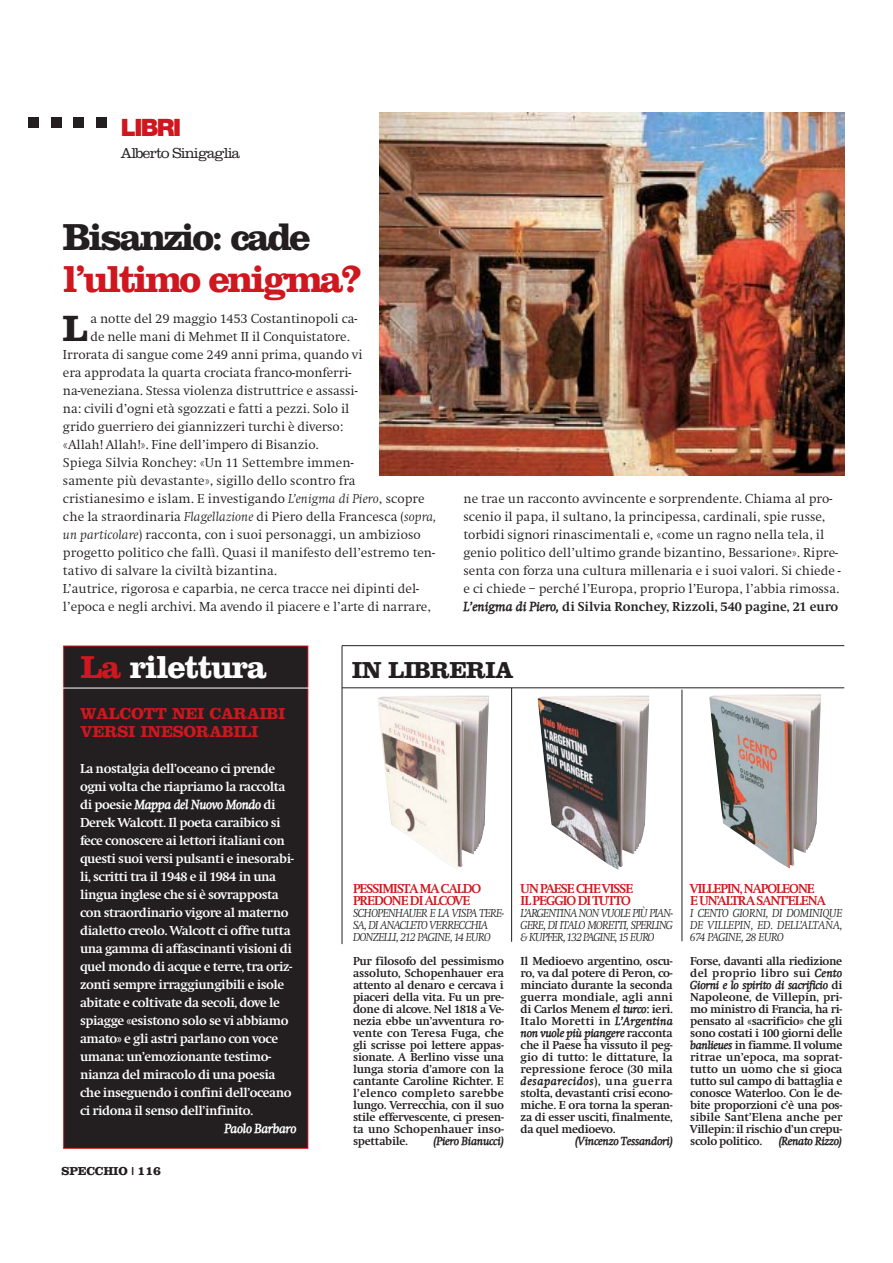
<style>
.page{position:relative;width:893px;height:1263px;background:#fff}
.page>*{position:absolute;margin:0;border:0;box-sizing:border-box;transform-origin:0 0}
.t1{font:102px "Helvetica";color:#231f20}
.t2{font:700 39px "Clarendon";letter-spacing:-.075em;color:#ce171e}
.t3{font:700 39px "Clarendon";letter-spacing:-.075em;color:#231f20}
.t4{font:700 37.95px "Clarendon";color:#231f20}
.t5{font:700 33px "Clarendon";letter-spacing:-.045em;color:#fff}
.t6{font:700 24px "Clarendon";letter-spacing:-.03em;color:#231f20}
.t7{font:900 24px "Helvetica Neue";letter-spacing:-.065em;color:#ce171e}
.t8{font:700 16.5px/18px "Clarendon";letter-spacing:-.02em;color:#ce171e}
.t9{font:300 15px "Clarendon";letter-spacing:-.06em;color:#231f20}
.t10{font:300 13.5px/18px "Swift";color:#231f20}
.t11{font:700 13.5px/18px "Swift";letter-spacing:-.03em;color:#fff}
.t12{font:700 13.5px/12px "Swift";letter-spacing:-.065em;color:#ce171e}
.t13{font:italic 700 13.5px "Swift";letter-spacing:-.025em;color:#fff}
.t14{font:700 12px/12px "Swift";letter-spacing:-.02em;color:#231f20;text-align:justify}
.t15{font:italic 300 12px/12px "Swift";letter-spacing:-.04em;color:#231f20;text-align:justify}
.t16{font:italic 700 12px "Swift";letter-spacing:-.02em;color:#231f20}
.t17{font:700 12px "Clarendon";letter-spacing:-.01em;color:#231f20}
.s1{font-style:italic}
.s2{font-weight:700;font-style:italic}
.s3{font-weight:700}
.s4{color:#ce171e}
.s5{font-size:12.9px}
</style>
<div class="page">
<img style="left:537px;top:695px;width:112px;height:175px">
<img style="left:377px;top:695px;width:112px;height:174px">
<img style="left:709px;top:694px;width:112px;height:174px">
<div style="left:64px;top:646px;width:243px;height:502px;background:#231f20"></div>
<div style="left:63px;top:646px;width:245px;height:503px;border:1px solid #ce171e"></div>
<hr style="left:511px;top:688px;width:1px;height:254px;background:#231f20">
<hr style="left:681px;top:690px;width:1px;height:251px;background:#231f20">
<hr style="left:52px;top:688px;width:260px;height:1px;background:#fff">
<hr style="left:342px;top:687px;width:502px;height:1px;background:#231f20">
<hr style="left:342px;top:645px;width:502px;height:1px;background:#231f20">
<img style="left:379px;top:113px;width:465px;height:363px">
<hr style="left:341px;top:646px;width:1px;height:298px;background:#231f20">
<h1 class="t1" style="left:19px;top:54px;width:98px">....</h1>
<h3 class="t7" style="left:121px;top:118px;width:62px">LIBRI</h3>
<p class="t9" style="left:121px;top:148px;width:121px">Alberto Sinigaglia</p>
<h2 class="t3" style="left:63px;top:224px;width:249px">Bisanzio: cade</h2>
<h2 class="t2" style="left:63px;top:266px;width:301px">l’ultimo enigma?</h2>
<h3 class="t4" style="left:63px;top:316px;width:27px">L</h3>
<p class="t10" style="left:90px;top:311px;width:268px">a notte del 29 maggio 1453 Costantinopoli ca-</p>
<p class="t10" style="left:90px;top:329px;width:261px">de nelle mani di Mehmet II il Conquistatore.</p>
<p class="t10" style="left:63px;top:347px;width:301px">Irrorata di sangue come 249 anni prima, quando vi</p>
<p class="t10" style="left:63px;top:365px;width:290px">era approdata la quarta crociata franco-monferri-</p>
<p class="t10" style="left:63px;top:383px;width:296px">na-veneziana. Stessa violenza distruttrice e assassi-</p>
<p class="t10" style="left:63px;top:401px;width:288px">na: civili d’ogni età sgozzati e fatti a pezzi. Solo il</p>
<p class="t10" style="left:63px;top:419px;width:282px">grido guerriero dei giannizzeri turchi è diverso:</p>
<p class="t10" style="left:63px;top:437px;width:257px">«Allah! Allah!». Fine dell’impero di Bisanzio.</p>
<p class="t10" style="left:63px;top:455px;width:292px">Spiega Silvia Ronchey: «Un 11 Settembre immen-</p>
<p class="t10" style="left:63px;top:473px;width:294px">samente più devastante», sigillo dello scontro fra</p>
<p class="t10" style="left:63px;top:491px;width:363px">cristianesimo e islam. E investigando <span class="s1">L’enigma di Piero</span>, scopre</p>
<p class="t10" style="left:63px;top:509px;width:374px">che la straordinaria <span class="s1">Flagellazione</span> di Piero della Francesca (<span class="s1">sopra,</span></p>
<p class="t10" style="left:63px;top:527px;width:359px"><span class="s1">un particolare</span>) racconta, con i suoi personaggi, un ambizioso</p>
<p class="t10" style="left:63px;top:545px;width:373px">progetto politico che fallì. Quasi il manifesto dell’estremo ten-</p>
<p class="t10" style="left:63px;top:563px;width:215px">tativo di salvare la civiltà bizantina.</p>
<p class="t10" style="left:63px;top:581px;width:357px">L’autrice, rigorosa e caparbia, ne cerca tracce nei dipinti del-</p>
<p class="t10" style="left:63px;top:599px;width:369px">l’epoca e negli archivi. Ma avendo il piacere e l’arte di narrare,</p>
<p class="t10" style="left:463px;top:491px;width:379px">ne trae un racconto avvincente e sorprendente. Chiama al pro&shy;scenio il papa, il sultano, la principessa, cardinali, spie russe, torbidi signori rinascimentali e, «come un ragno nella tela, il genio politico dell’ultimo grande bizantino, Bessarione». Ripre&shy;senta con forza una cultura millenaria e i suoi valori. Si chiede - e ci chiede – perché l’Europa, proprio l’Europa, l’abbia rimossa.<br><span class="s2">L’enigma di Piero,</span> <span class="s3">di Silvia Ronchey, Rizzoli, 540 pagine, 21 euro</span></p>
<h3 class="t5" style="left:81px;top:656px;width:188px"><span class="s4">La</span> rilettura</h3>
<h3 class="t6" style="left:352px;top:662px;width:163px">IN LIBRERIA</h3>
<p class="t8" style="left:80px;top:707px;width:207px">WALCOTT NEI CARAIBI<br>VERSI INESORABILI</p>
<p class="t11" style="left:80px;top:761px;width:215px">La nostalgia dell’oceano ci prende ogni volta che riapriamo la raccolta di poesie <span class="s1">Mappa del Nuovo Mondo</span> di Derek Walcott. Il poeta caraibico si fece conoscere ai lettori italiani con questi suoi versi pulsanti e inesorabi&shy;li, scritti tra il 1948 e il 1984 in una lingua inglese che si è sovrapposta con straordinario vigore al materno dialetto creolo. Walcott ci offre tutta una gamma di affascinanti visioni di quel mondo di acque e terre, tra oriz&shy;zonti sempre irraggiungibili e isole abitate e coltivate da secoli, dove le spiagge «esistono solo se vi abbiamo amato» e gli astri parlano con voce umana: un’emozionante testimo&shy;nianza del miracolo di una poesia che inseguendo i confini dell’oceano ci ridona il senso dell’infinito.</p>
<p class="t13" style="left:224px;top:1123px;width:74px">Paolo Barbaro</p>
<p class="t17" style="left:61px;top:1167px;width:101px">SPECCHIO | <span class="s5">116</span></p>
<p class="t12" style="left:353px;top:884px;width:130px">PESSIMISTA MA CALDO<br>PREDONE DI ALCOVE</p>
<p class="t15" style="left:353px;top:908px;width:152px;text-align:left">SCHOPENHAUER E LA VISPA TERE-<br>SA, DI ANACLETO VERRECCHIA<br>DONZELLI, 212 PAGINE, 14 EURO</p>
<p class="t14" style="left:353px;top:956px;width:152px">Pur filosofo del pessimismo assoluto, Schopenhauer era attento al denaro e cercava i piaceri della vita. Fu un pre&shy;done di alcove. Nel 1818 a Ve&shy;nezia ebbe un’avventura ro&shy;vente con Teresa Fuga, che gli scrisse poi lettere appas&shy;sionate. A Berlino visse una lunga storia d’amore con la cantante Caroline Richter. E l’elenco completo sarebbe lungo. Verrecchia, con il suo stile effervescente, ci presen&shy;ta uno Schopenhauer inso&shy;spettabile.</p>
<p class="t16" style="left:433px;top:1136px;width:72px">(Piero Bianucci)</p>
<p class="t12" style="left:520px;top:884px;width:114px">UN PAESE CHE VISSE<br>IL PEGGIO DI TUTTO</p>
<p class="t15" style="left:520px;top:908px;width:154px">L’ARGENTINA NON VUOLE PIÙ PIAN-GERE, DI ITALO MORETTI, SPERLING &amp; KUPFER, 132 PAGINE, 15 EURO</p>
<p class="t14" style="left:520px;top:956px;width:154px">Il Medioevo argentino, oscu&shy;ro, va dal potere di Peron, co&shy;minciato durante la seconda guerra mondiale, agli anni di Carlos Menem <span class="s1">el turco</span>: ieri.<br>Italo Moretti in <span class="s1">L’Argentina non vuole più piangere</span> racconta che il Paese ha vissuto il peg&shy;gio di tutto: le dittature, la repressione feroce (30 mila <span class="s1">desaparecidos</span>), una guerra stolta, devastanti crisi econo&shy;miche. E ora torna la speran&shy;za di esser usciti, finalmente, da quel medioevo.</p>
<p class="t16" style="left:575px;top:1136px;width:99px">(Vincenzo Tessandori)</p>
<p class="t12" style="left:690px;top:884px;width:137px">VILLEPIN, NAPOLEONE<br>E UN’ALTRA SANT’ELENA</p>
<p class="t15" style="left:690px;top:908px;width:153px">I CENTO GIORNI, DI DOMINIQUE DE VILLEPIN, ED. DELL’ALTANA, 674 PAGINE, 28 EURO</p>
<p class="t14" style="left:690px;top:956px;width:153px">Forse, davanti alla riedizione del proprio libro sui <span class="s1">Cento Giorni e lo spirito di sacrificio</span> di Napoleone, de Villepin, pri&shy;mo ministro di Francia, ha ri&shy;pensato al «sacrificio» che gli sono costati i 100 giorni delle <span class="s1">banlieues</span> in fiamme. Il volume ritrae un’epoca, ma soprat&shy;tutto un uomo che si gioca tutto sul campo di battaglia e conosce Waterloo. Con le de&shy;bite proporzioni c’è una pos&shy;sibile Sant’Elena anche per Villepin: il rischio d’un crepu&shy;scolo politico.</p>
<p class="t16" style="left:778px;top:1136px;width:65px">(Renato Rizzo)</p>
</div>
